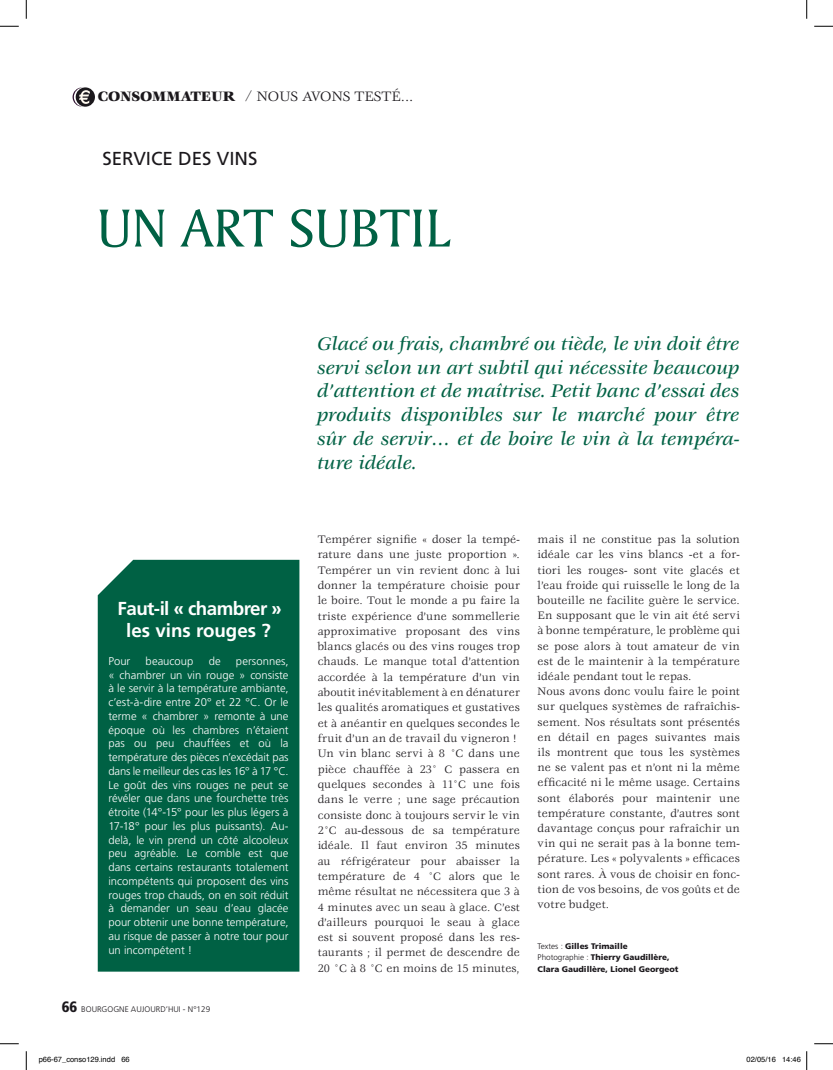
<style>
.page{position:relative;width:833px;height:1070px;background:#fff}
.page>*{position:absolute;margin:0;border:0;box-sizing:border-box;transform-origin:0 0}
.t1{font:56.25px "Amerigo BT Roman A";color:#006144}
.t2{font:italic 500 20px/23.8px "Veljovic";color:#006144;text-align:justify}
.t3{font:700 18.75px/22.5px "Frutiger";letter-spacing:-.03em;color:#fff;text-align:center}
.t4{font:18.75px "Frutiger";color:#1b181c}
.t5{font:15px "Veljovic";color:#1b181c}
.t6{font:11.88px/15.2px "Veljovic";letter-spacing:.01em;color:#1b181c}
.t7{font:300 11.25px/13.8px "Frutiger";letter-spacing:.005em;color:#fff;text-align:justify}
.t8{font:900 8.12px/11.2px "Frutiger";color:#1b181c}
.t9{font:300 8.12px "Frutiger";color:#1b181c}
.t10{font:7.5px "Helvetica";color:#000}
.s1{font-weight:900}
.s2{font-weight:900;font-stretch:condensed;font-size:15px}
.s3{font-weight:300}
</style>
<div class="page">
<div style="left:76px;top:87px;width:19px;height:20px;background:#1b181c;border-radius:50%"></div>
<svg style="left:72px;top:87px;width:18px;height:20px"></svg>
<div style="left:98px;top:560px;width:201px;height:411px;background:#006144"></div>
<svg style="left:0;top:25px;width:19px;height:2px"></svg>
<svg style="left:814px;top:25px;width:18px;height:2px"></svg>
<svg style="left:0;top:1043px;width:19px;height:1px"></svg>
<svg style="left:814px;top:1043px;width:18px;height:1px"></svg>
<svg style="left:25px;top:0;width:2px;height:19px"></svg>
<svg style="left:25px;top:1051px;width:2px;height:18px"></svg>
<svg style="left:806px;top:0;width:1px;height:19px"></svg>
<svg style="left:806px;top:1051px;width:1px;height:18px"></svg>
<p class="t5" style="left:98px;top:88px;width:317px"><span class="s1">CONSOMMATEUR</span> / NOUS AVONS TESTÉ...</p>
<h3 class="t4" style="left:102px;top:147px;width:156px">SERVICE DES VINS</h3>
<h1 class="t1" style="left:97px;top:194px;width:354px">UN ART SUBTIL</h1>
<h3 class="t3" style="left:118px;top:597px;width:166px">Faut-il « chambrer » les vins rouges ?</h3>
<p class="t7" style="left:108px;top:654px;width:23px">Pour</p>
<p class="t7" style="left:145px;top:654px;width:49px">beaucoup</p>
<p class="t7" style="left:208px;top:654px;width:13px">de</p>
<p class="t7" style="left:108px;top:654px;width:182px;text-indent:127px">personnes, « chambrer un vin rouge » consiste à le servir à la température ambiante, c’est-à-dire entre 20° et 22 °C. Or le terme « chambrer » remonte à une époque où les chambres n’étaient pas ou peu chauffées et où la température des pièces n’excédait pas dans le meilleur des cas les 16° à 17 °C.<br>Le goût des vins rouges ne peut se révéler que dans une fourchette très étroite (14°-15° pour les plus légers à 17-18° pour les plus puissants). Au&shy;delà, le vin prend un côté alcooleux peu agréable. Le comble est que dans certains restaurants totalement incompétents qui proposent des vins rouges trop chauds, on en soit réduit à demander un seau d’eau glacée pour obtenir une bonne température, au risque de passer à notre tour pour un incompétent !</p>
<p class="t9" style="left:62px;top:1005px;width:150px"><span class="s2">66</span> BOURGOGNE AUJOURD’HUI - N°129</p>
<p class="t2" style="left:317px;top:333px;width:423px">Glacé ou frais, chambré ou tiède, le vin doit être servi selon un art subtil qui nécessite beaucoup d’attention et de maîtrise. Petit banc d’essai des produits disponibles sur le marché pour être sûr de servir… et de boire le vin à la tempéra&shy;ture idéale.</p>
<p class="t6" style="left:317px;top:532px;width:204px">Tempérer signifie « doser la tempé&shy;rature dans une juste proportion ».<br>Tempérer un vin revient donc à lui donner la température choisie pour le boire. Tout le monde a pu faire la triste expérience d’une sommellerie approximative proposant des vins blancs glacés ou des vins rouges trop chauds. Le manque total d’attention accordée à la température d’un vin aboutit inévitablement à en dénaturer les qualités aromatiques et gustatives et à anéantir en quelques secondes le fruit d’un an de travail du vigneron !<br>Un vin blanc servi à 8 °C dans une pièce chauffée à 23° C passera en quelques secondes à 11°C une fois dans le verre ; une sage précaution consiste donc à toujours servir le vin 2°C au-dessous de sa température idéale. Il faut environ 35 minutes au réfrigérateur pour abaisser la température de 4 °C alors que le même résultat ne nécessitera que 3 à 4 minutes avec un seau à glace. C’est d’ailleurs pourquoi le seau à glace est si souvent proposé dans les res&shy;taurants ; il permet de descendre de 20 °C à 8 °C en moins de 15 minutes,</p>
<p class="t6" style="left:537px;top:532px;width:204px">mais il ne constitue pas la solution idéale car les vins blancs -et a for&shy;tiori les rouges- sont vite glacés et l’eau froide qui ruisselle le long de la bouteille ne facilite guère le service.<br>En supposant que le vin ait été servi à bonne température, le problème qui se pose alors à tout amateur de vin est de le maintenir à la température idéale pendant tout le repas.<br>Nous avons donc voulu faire le point sur quelques systèmes de rafraîchis&shy;sement. Nos résultats sont présentés en détail en pages suivantes mais ils montrent que tous les systèmes ne se valent pas et n’ont ni la même efficacité ni le même usage. Certains sont élaborés pour maintenir une température constante, d’autres sont davantage conçus pour rafraîchir un vin qui ne serait pas à la bonne tem&shy;pérature. Les « polyvalents » efficaces sont rares. À vous de choisir en fonc&shy;tion de vos besoins, de vos goûts et de votre budget.</p>
<p class="t8" style="left:537px;top:940px;width:142px"><span class="s3">Textes :</span> Gilles Trimaille<br><span class="s3">Photographie :</span> Thierry Gaudillère,<br>Clara Gaudillère, Lionel Georgeot</p>
<p class="t10" style="left:39px;top:1054px;width:92px">p66-67_conso129.indd 66</p>
<p class="t10" style="left:746px;top:1054px;width:56px">02/05/16 14:46</p>
</div>
